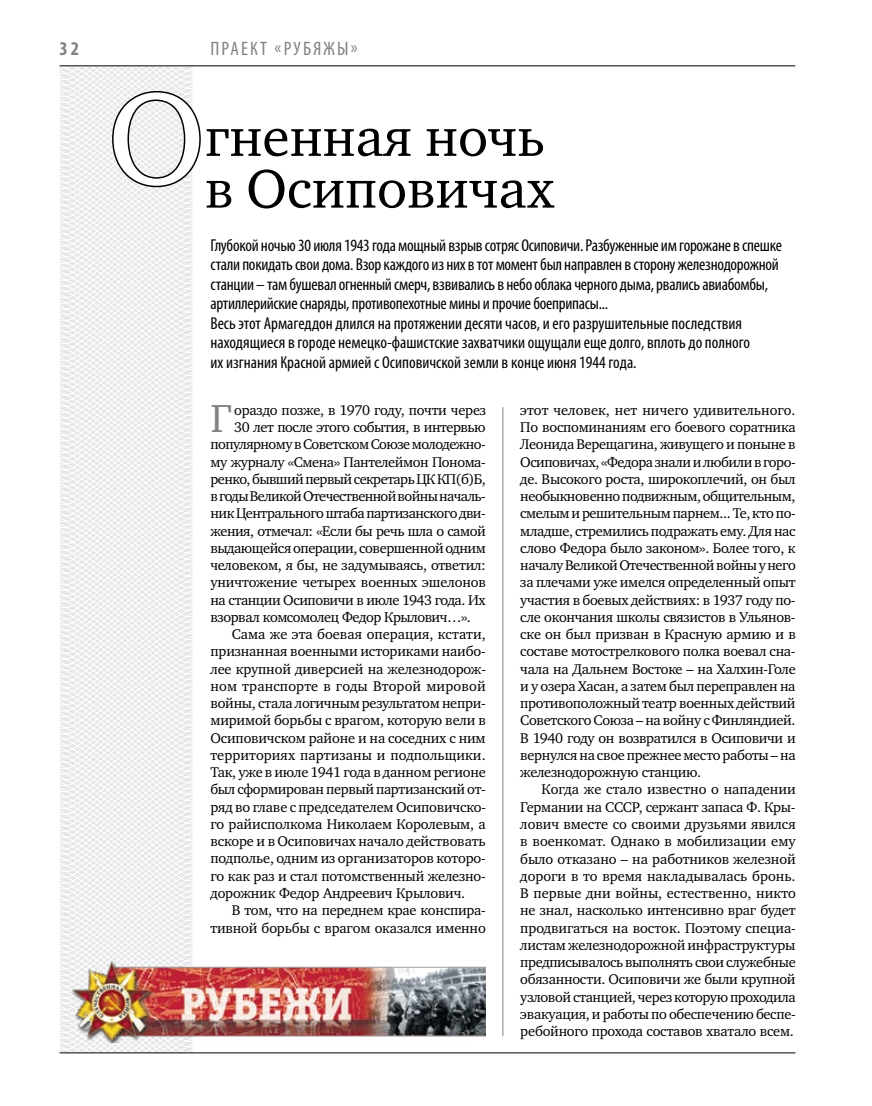
<style>
.page{position:relative;width:872px;height:1106px;background:#fff}
.page>*{position:absolute;margin:0;border:0;box-sizing:border-box;transform-origin:0 0}
.t1{font:132.6px "Charter C";color:#fff}
.t2{font:55.5px/51.8px "Charter C";color:#000}
.t3{font:40.05px "Charter C";color:#808285}
.t4{font:condensed 19.5px "Myriad Pro";letter-spacing:.11em;color:#808285}
.t5{font:700 condensed 19.5px "Myriad Pro";color:#808285}
.t6{font:condensed 17.25px/19.5px "Myriad Pro";letter-spacing:-.015em;color:#000}
.t7{font:14.4px/17.2px "Charter C";letter-spacing:-.015em;color:#000;text-align:justify}
.t8{font:14.4px "Charter C";letter-spacing:-.04em;color:#000}
.t9{font:14.4px "Charter C";letter-spacing:-.045em;color:#000}
.t10{font:14.4px "Charter C";letter-spacing:-.035em;color:#000}
.t11{font:14.4px "Charter C";letter-spacing:.005em;color:#000}
.t12{font:14.4px "Charter C";letter-spacing:.01em;color:#000}
</style>
<div class="page">
<svg style="left:59px;top:65px;width:192px;height:989px"></svg>
<hr style="left:60px;top:1052px;width:735px;height:1px;background:#000">
<hr style="left:60px;top:65px;width:735px;height:1px;background:#000">
<hr style="left:502px;top:407px;width:1px;height:629px;background:#808285">
<svg style="left:111px;top:89px;width:91px;height:100px"></svg>
<img style="left:60px;top:960px;width:426px;height:82px">
<h3 class="t5" style="left:60px;top:37px;width:21px">32</h3>
<h3 class="t4" style="left:210px;top:37px;width:149px">Праект «Рубяжы»</h3>
<h1 class="t1" style="left:108px;top:65px;width:99px">О</h1>
<h2 class="t2" style="left:205px;top:112px;width:351px">гненная ночь в Осиповичах</h2>
<p class="t6" style="left:210px;top:235px;width:573px">Глубокой ночью 30 июля 1943 года мощный взрыв сотряс Осиповичи. Разбуженные им горожане в спешке стали покидать свои дома. Взор каждого из них в тот момент был направлен в сторону железнодорожной станции – там бушевал огненный смерч, взвивались в небо облака черного дыма, рвались авиабомбы, артиллерийские снаряды, противопехотные мины и прочие боеприпасы...<br>Весь этот Армагеддон длился на протяжении десяти часов, и его разрушительные последствия находящиеся в городе немецко-фашистские захватчики ощущали еще долго, вплоть до полного<br>их изгнания Красной армией с Осиповичской земли в конце июня 1944 года.</p>
<h3 class="t3" style="left:210px;top:396px;width:23px">Г</h3>
<p class="t7" style="left:234px;top:401px;width:253px">ораздо позже, в 1970 году, почти через</p>
<p class="t7" style="left:234px;top:418px;width:253px">30 лет после этого события, в интервью</p>
<p class="t8" style="left:210px;top:436px;width:277px">популярному в Советском Союзе молодежно-</p>
<p class="t7" style="left:210px;top:453px;width:277px">му журналу «Смена» Пантелеймон Понома-</p>
<p class="t8" style="left:210px;top:471px;width:277px">ренко, бывший первый секретарь ЦК КП(б)Б,</p>
<p class="t9" style="left:210px;top:488px;width:277px">в годы Великой Отечественной войны началь-</p>
<p class="t10" style="left:210px;top:505px;width:277px">ник Центрального штаба партизанского дви-</p>
<p class="t7" style="left:210px;top:522px;width:277px">жения, отмечал: «Если бы речь шла о самой</p>
<p class="t7" style="left:210px;top:539px;width:277px">выдающейся операции, совершенной одним</p>
<p class="t7" style="left:210px;top:556px;width:277px">человеком, я бы, не задумываясь, ответил:</p>
<p class="t7" style="left:210px;top:574px;width:277px">уничтожение четырех военных эшелонов</p>
<p class="t7" style="left:210px;top:591px;width:277px">на станции Осиповичи в июле 1943 года. Их</p>
<p class="t7" style="left:210px;top:608px;width:262px">взорвал комсомолец Федор Крылович…».</p>
<p class="t7" style="left:232px;top:625px;width:255px">Сама же эта боевая операция, кстати,</p>
<p class="t7" style="left:210px;top:643px;width:277px">признанная военными историками наибо-</p>
<p class="t7" style="left:210px;top:660px;width:277px">лее крупной диверсией на железнодорож-</p>
<p class="t12" style="left:210px;top:678px;width:277px">ном транспорте в годы Второй мировой</p>
<p class="t7" style="left:210px;top:694px;width:277px">войны, стала логичным результатом непри-</p>
<p class="t7" style="left:210px;top:712px;width:277px">миримой борьбы с врагом, которую вели в</p>
<p class="t7" style="left:210px;top:729px;width:277px">Осиповичском районе и на соседних с ним</p>
<p class="t11" style="left:210px;top:747px;width:277px">территориях партизаны и подпольщики.</p>
<p class="t7" style="left:210px;top:763px;width:277px">Так, уже в июле 1941 года в данном регионе</p>
<p class="t7" style="left:210px;top:781px;width:277px">был сформирован первый партизанский от-</p>
<p class="t7" style="left:210px;top:798px;width:277px">ряд во главе с председателем Осиповичско-</p>
<p class="t7" style="left:210px;top:815px;width:277px">го райисполкома Николаем Королевым, а</p>
<p class="t7" style="left:210px;top:832px;width:277px">вскоре и в Осиповичах начало действовать</p>
<p class="t7" style="left:210px;top:850px;width:277px">подполье, одним из организаторов которо-</p>
<p class="t7" style="left:210px;top:867px;width:277px">го как раз и стал потомственный железно-</p>
<p class="t7" style="left:210px;top:884px;width:256px">дорожник Федор Андреевич Крылович.</p>
<p class="t7" style="left:232px;top:901px;width:256px">В том, что на переднем крае конспира-</p>
<p class="t7" style="left:210px;top:919px;width:277px">тивной борьбы с врагом оказался именно</p>
<p class="t7" style="left:520px;top:401px;width:277px">этот человек, нет ничего удивительного.<br>По воспоминаниям его боевого соратника Леонида Верещагина, живущего и поныне в Осиповичах, «Федора знали и любили в горо&shy;де. Высокого роста, широкоплечий, он был необыкновенно подвижным, общительным, смелым и решительным парнем... Те, кто по&shy;младше, стремились подражать ему. Для нас слово Федора было законом». Более того, к началу Великой Отечественной войны у него за плечами уже имелся определенный опыт участия в боевых действиях: в 1937 году по&shy;сле окончания школы связистов в Ульянов&shy;ске он был призван в Красную армию и в составе мотострелкового полка воевал сна&shy;чала на Дальнем Востоке – на Халхин-Голе и у озера Хасан, а затем был переправлен на противоположный театр военных действий Советского Союза – на войну с Финляндией.<br>В 1940 году он возвратился в Осиповичи и вернулся на свое прежнее место работы – на железнодорожную станцию.</p>
<p class="t7" style="left:520px;top:781px;width:277px;text-indent:21px">Когда же стало известно о нападении Германии на СССР, сержант запаса Ф. Кры&shy;лович вместе со своими друзьями явился в военкомат. Однако в мобилизации ему было отказано – на работников железной дороги в то время накладывалась бронь.<br>В первые дни войны, естественно, никто не знал, насколько интенсивно враг будет продвигаться на восток. Поэтому специа&shy;листам железнодорожной инфраструктуры предписывалось выполнять свои служебные обязанности. Осиповичи же были крупной узловой станцией, через которую проходила эвакуация, и работы по обеспечению беспе&shy;ребойного прохода составов хватало всем.</p>
</div>
